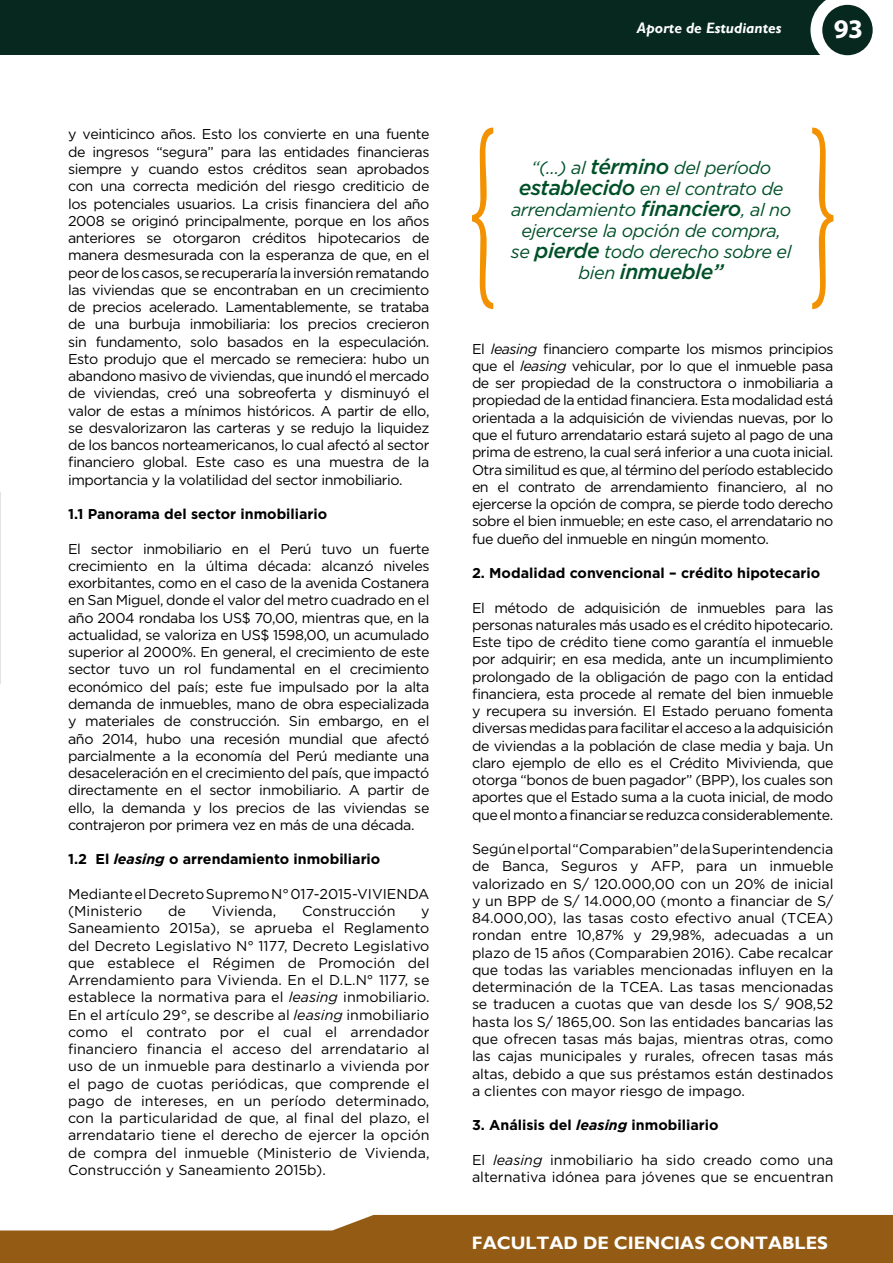
<style>
.page{position:relative;width:893px;height:1263px;background:#fff}
.page>*{position:absolute;margin:0;border:0;box-sizing:border-box;transform-origin:0 0}
.t1{font:700 27px "Myriad Pro";color:#fff}
.t2{font:italic 500 21px "Gotham";letter-spacing:-.025em;color:#005028}
.t3{font:italic 18px/21px "Gotham";letter-spacing:-.025em;color:#005028;text-align:center}
.t4{font:700 18px "Gill Sans";color:#fff}
.t5{font:italic 700 15px "Gill Sans";color:#fff}
.t6{font:14.25px/17.2px "Gotham";letter-spacing:-.01em;color:#000;text-align:justify}
.t7{font:700 14.25px "Gotham";color:#000}
.s1{font-style:italic}
.s2{font-weight:500;font-size:21px}
.s3{font-weight:400;font-size:18px}
</style>
<div class="page">
<div style="left:0;top:0;width:850px;height:55px;background:#06281f"></div>
<svg style="left:810px;top:0;width:62px;height:56px"></svg>
<div style="left:822px;top:5px;width:51px;height:50px;background:#06281f;border-radius:50%"></div>
<svg style="left:1px;top:1215px;width:892px;height:48px;background:#a06f31"></svg>
<hr style="left:0;top:1230px;width:1px;height:33px;background:#935b14">
<hr style="left:0;top:492px;width:1px;height:192px;background:#e3e3e3">
<svg style="left:472px;top:128px;width:21px;height:181px"></svg>
<svg style="left:812px;top:128px;width:21px;height:181px"></svg>
<p class="t6" style="left:68px;top:126px;width:363px">y veinticinco años. Esto los convierte en una fuente de ingresos “segura” para las entidades financieras siempre y cuando estos créditos sean aprobados con una correcta medición del riesgo crediticio de los potenciales usuarios. La crisis financiera del año 2008 se originó principalmente, porque en los años anteriores se otorgaron créditos hipotecarios de manera desmesurada con la esperanza de que, en el peor de los casos, se recuperaría la inversión rematando las viviendas que se encontraban en un crecimiento de precios acelerado. Lamentablemente, se trataba de una burbuja inmobiliaria: los precios crecieron sin fundamento, solo basados en la especulación.<br>Esto produjo que el mercado se remeciera: hubo un abandono masivo de viviendas, que inundó el mercado de viviendas, creó una sobreoferta y disminuyó el valor de estas a mínimos históricos. A partir de ello, se desvalorizaron las carteras y se redujo la liquidez de los bancos norteamericanos, lo cual afectó al sector financiero global. Este caso es una muestra de la importancia y la volatilidad del sector inmobiliario.</p>
<p class="t7" style="left:68px;top:506px;width:261px">1.1 Panorama del sector inmobiliario</p>
<p class="t6" style="left:68px;top:540px;width:363px">El sector inmobiliario en el Perú tuvo un fuerte crecimiento en la última década: alcanzó niveles exorbitantes, como en el caso de la avenida Costanera en San Miguel, donde el valor del metro cuadrado en el año 2004 rondaba los US$ 70,00, mientras que, en la actualidad, se valoriza en US$ 1598,00, un acumulado superior al 2000%. En general, el crecimiento de este sector tuvo un rol fundamental en el crecimiento económico del país; este fue impulsado por la alta demanda de inmuebles, mano de obra especializada y materiales de construcción. Sin embargo, en el año 2014, hubo una recesión mundial que afectó parcialmente a la economía del Perú mediante una desaceleración en el crecimiento del país, que impactó directamente en el sector inmobiliario. A partir de ello, la demanda y los precios de las viviendas se contrajeron por primera vez en más de una década.</p>
<p class="t7" style="left:68px;top:851px;width:314px">1.2 El <span class="s1">leasing</span> o arrendamiento inmobiliario</p>
<p class="t6" style="left:68px;top:885px;width:363px">Mediante el Decreto Supremo N° 017-2015-VIVIENDA (Ministerio</p>
<p class="t6" style="left:168px;top:902px;width:19px">de</p>
<p class="t6" style="left:212px;top:902px;width:66px">Vivienda,</p>
<p class="t6" style="left:302px;top:902px;width:95px">Construcción</p>
<p class="t6" style="left:68px;top:902px;width:363px;text-indent:353px">y Saneamiento 2015a), se aprueba el Reglamento del Decreto Legislativo N° 1177, Decreto Legislativo que establece el Régimen de Promoción del Arrendamiento para Vivienda. En el D.L.N° 1177, se establece la normativa para el <span class="s1">leasing</span> inmobiliario.<br>En el artículo 29°, se describe al <span class="s1">leasing</span> inmobiliario como el contrato por el cual el arrendador financiero financia el acceso del arrendatario al uso de un inmueble para destinarlo a vivienda por el pago de cuotas periódicas, que comprende el pago de intereses, en un período determinado, con la particularidad de que, al final del plazo, el arrendatario tiene el derecho de ejercer la opción de compra del inmueble (Ministerio de Vivienda, Construcción y Saneamiento 2015b).</p>
<p class="t5" style="left:637px;top:19px;width:146px">Aporte de Estudiantes</p>
<h1 class="t1" style="left:834px;top:12px;width:31px">93</h1>
<p class="t3" style="left:511px;top:157px;width:282px">“(…) al <span class="s2">término</span> del período <span class="s2">establecido</span> en el contrato de arrendamiento <span class="s2">financiero</span>, al no ejercerse la opción de compra, se <span class="s2">pierde</span> todo derecho sobre el</p>
<h2 class="t2" style="left:578px;top:259px;width:147px"><span class="s3">bien</span> inmueble”</h2>
<p class="t6" style="left:472px;top:340px;width:363px">El <span class="s1">leasing</span> financiero comparte los mismos principios que el <span class="s1">leasing</span> vehicular, por lo que el inmueble pasa de ser propiedad de la constructora o inmobiliaria a propiedad de la entidad financiera. Esta modalidad está orientada a la adquisición de viviendas nuevas, por lo que el futuro arrendatario estará sujeto al pago de una prima de estreno, la cual será inferior a una cuota inicial.<br>Otra similitud es que, al término del período establecido en el contrato de arrendamiento financiero, al no ejercerse la opción de compra, se pierde todo derecho sobre el bien inmueble; en este caso, el arrendatario no fue dueño del inmueble en ningún momento.</p>
<p class="t7" style="left:472px;top:565px;width:350px">2. Modalidad convencional – crédito hipotecario</p>
<p class="t6" style="left:472px;top:599px;width:363px">El método de adquisición de inmuebles para las personas naturales más usado es el crédito hipotecario.<br>Este tipo de crédito tiene como garantía el inmueble por adquirir; en esa medida, ante un incumplimiento prolongado de la obligación de pago con la entidad financiera, esta procede al remate del bien inmueble y recupera su inversión. El Estado peruano fomenta diversas medidas para facilitar el acceso a la adquisición de viviendas a la población de clase media y baja. Un claro ejemplo de ello es el Crédito Mivivienda, que otorga “bonos de buen pagador” (BPP), los cuales son aportes que el Estado suma a la cuota inicial, de modo que el monto a financiar se reduzca considerablemente.</p>
<p class="t6" style="left:472px;top:840px;width:363px">Según el portal “Comparabien” de la Superintendencia de Banca, Seguros y AFP, para un inmueble valorizado en S/ 120.000,00 con un 20% de inicial y un BPP de S/ 14.000,00 (monto a financiar de S/ 84.000,00), las tasas costo efectivo anual (TCEA) rondan entre 10,87% y 29,98%, adecuadas a un plazo de 15 años (Comparabien 2016). Cabe recalcar que todas las variables mencionadas influyen en la determinación de la TCEA. Las tasas mencionadas se traducen a cuotas que van desde los S/ 908,52 hasta los S/ 1865,00. Son las entidades bancarias las que ofrecen tasas más bajas, mientras otras, como las cajas municipales y rurales, ofrecen tasas más altas, debido a que sus préstamos están destinados a clientes con mayor riesgo de impago.</p>
<p class="t7" style="left:472px;top:1117px;width:248px">3. Análisis del <span class="s1">leasing</span> inmobiliario</p>
<p class="t6" style="left:472px;top:1151px;width:363px">El <span class="s1">leasing</span> inmobiliario ha sido creado como una alternativa idónea para jóvenes que se encuentran</p>
<p class="t4" style="left:472px;top:1232px;width:358px">FACULTAD DE CIENCIAS CONTABLES</p>
</div>
